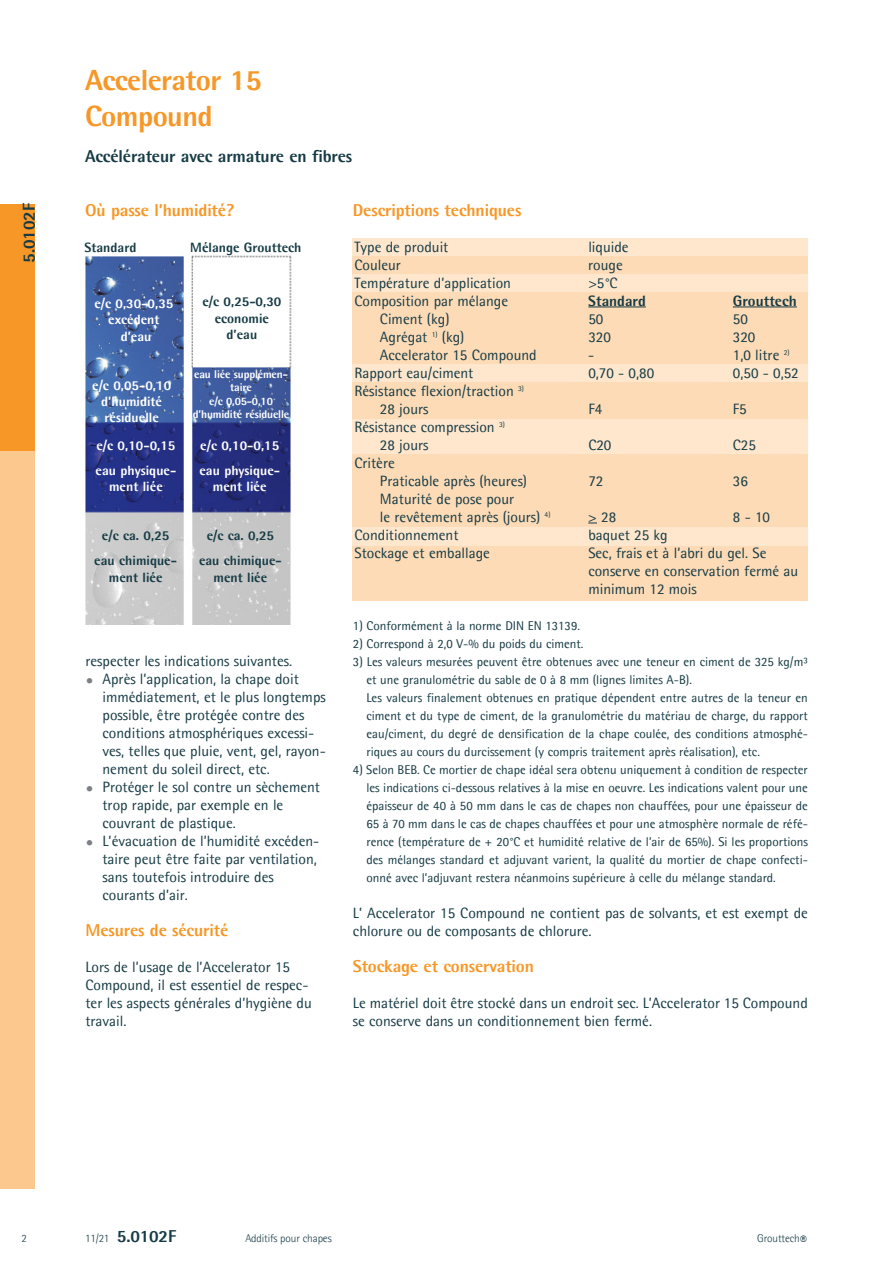
<style>
.page{position:relative;width:893px;height:1263px;background:#fff}
.page>*{position:absolute;margin:0;border:0;box-sizing:border-box;transform-origin:0 0}
.Productnaam{font:800 29.25px "Agfa Rotis Semisans";letter-spacing:-.02em;color:#f79727}
.Kopje{font:800 17.25px "Agfa Rotis Semisans";letter-spacing:-.01em;color:#f79727}
.Productomschrijving{font:800 17.25px "Agfa Rotis Semisans";letter-spacing:-.01em;color:#163b45}
.Productnummer_achter{font:800 17.25px "Agfa Rotis Semisans";letter-spacing:-.01em;color:#163b45}
.Productnummer_zijbal{font:800 17.25px "Agfa Rotis Semisans";letter-spacing:-.01em;color:#163b45}
.Body_alinea{font:15px/18px "Agfa Rotis Semisans";color:#163b45}
.Body_matrix_alinea{font:15px/18px "Agfa Rotis Semisans";color:#163b45}
.Body_matrix_alinea-2{font:800 15px "Agfa Rotis Semisans";color:#163b45}
.Normaal{font:800 13.5px/16.2px "Agfa Rotis Semisans";color:#fff;text-align:center}
.Normaal-2{font:800 13.5px/16.2px "Agfa Rotis Semisans";color:#163b45;text-align:center}
.t1{font:13.5px "Agfa Rotis Semisans";color:#163b45}
.Body_alinea-2{font:12.75px/18px "Agfa Rotis Semisans";color:#163b45;text-align:justify}
.Normaal-3{font:800 11.25px/13.5px "Agfa Rotis Semisans";letter-spacing:-.015em;color:#fff;text-align:center}
.Soort_product____Gro{font:300 11.25px "Agfa Rotis Semisans";letter-spacing:-.01em;color:#163b45}
.Datum_achterpag{font:300 11.25px "Agfa Rotis Semisans";color:#163b45}
.s1{font-weight:800;color:#7c8087}
</style>
<div class="page">
<div style="left:353px;top:239px;width:455px;height:348px;background:#fee7cd"></div>
<div style="left:353px;top:256px;width:455px;height:18px;background:#fddbb6"></div>
<div style="left:353px;top:292px;width:455px;height:72px;background:#fddbb6"></div>
<div style="left:353px;top:454px;width:455px;height:73px;background:#fddbb6"></div>
<div style="left:353px;top:546px;width:455px;height:54px;background:#fddbb6"></div>
<div style="left:353px;top:382px;width:455px;height:36px;background:#fddbb6"></div>
<hr style="left:588px;top:307px;width:58px;height:1px;background:#163b45">
<hr style="left:733px;top:307px;width:64px;height:1px;background:#163b45">
<div style="left:0;top:204px;width:34px;height:984px;background:#fcc88e"></div>
<div style="left:0;top:204px;width:34px;height:246px;background:#f79727"></div>
<img style="left:85px;top:255px;width:207px;height:369px">
<p class="Productnummer_zijbal" style="left:18px;top:263px;width:61px;rotate:-90deg">5.0102F</p>
<p class="Productnaam" style="left:85px;top:62px;width:178px">Accelerator 15</p>
<p class="Productnaam" style="left:85px;top:98px;width:129px">Compound</p>
<p class="Productomschrijving" style="left:85px;top:145px;width:269px">Accélérateur avec armature en fibres</p>
<p class="Kopje" style="left:85px;top:199px;width:150px">Où passe l’humidité?</p>
<p class="Normaal-2" style="left:85px;top:239px;width:53px">Standard</p>
<p class="Normaal-2" style="left:190px;top:239px;width:113px">Mélange Grouttech</p>
<p class="Normaal" style="left:94px;top:295px;width:80px">e/c 0,30-0,35</p>
<p class="Normaal" style="left:108px;top:312px;width:53px">excédent d’eau</p>
<p class="Normaal" style="left:92px;top:377px;width:80px">e/c 0,05-0,10</p>
<p class="Normaal" style="left:101px;top:393px;width:62px">d’humidité</p>
<p class="Normaal" style="left:105px;top:409px;width:56px">résiduelle</p>
<p class="Normaal" style="left:96px;top:437px;width:80px">e/c 0,10-0,15</p>
<p class="Normaal" style="left:96px;top:462px;width:82px">eau physique&shy;ment liée</p>
<p class="Normaal-2" style="left:102px;top:527px;width:69px">e/c ca. 0,25</p>
<p class="Normaal-2" style="left:94px;top:552px;width:84px">eau chimique&shy;ment liée</p>
<p class="Normaal-2" style="left:202px;top:294px;width:80px">e/c 0,25-0,30</p>
<p class="Normaal-2" style="left:215px;top:310px;width:56px">economie</p>
<p class="Normaal-2" style="left:227px;top:326px;width:32px">d’eau</p>
<p class="Normaal-3" style="left:194px;top:367px;width:95px">eau liée supplémen&shy;taire</p>
<p class="Normaal-3" style="left:193px;top:394px;width:98px">e/c 0,05-0,10 d’humidité résiduelle</p>
<p class="Normaal" style="left:200px;top:437px;width:80px">e/c 0,10-0,15</p>
<p class="Normaal" style="left:199px;top:462px;width:82px">eau physique&shy;ment liée</p>
<p class="Normaal-2" style="left:207px;top:527px;width:69px">e/c ca. 0,25</p>
<p class="Normaal-2" style="left:199px;top:552px;width:84px">eau chimique&shy;ment liée</p>
<p class="Body_alinea" style="left:85px;top:652px;width:208px">respecter les indications suivantes.</p>
<p class="Body_alinea" style="left:103px;top:670px;width:225px;text-indent:-17px"><span class="s1">•</span> Après l’application, la chape doit immédiatement, et le plus longtemps possible, être protégée contre des conditions atmosphériques excessi&shy;ves, telles que pluie, vent, gel, rayon&shy;nement du soleil direct, etc.</p>
<p class="Body_alinea" style="left:103px;top:778px;width:219px;text-indent:-17px"><span class="s1">•</span> Protéger le sol contre un sèchement trop rapide, par exemple en le couvrant de plastique.</p>
<p class="Body_alinea" style="left:103px;top:832px;width:218px;text-indent:-17px"><span class="s1">•</span> L’évacuation de l’humidité excéden&shy;taire peut être faite par ventilation, sans toutefois introduire des courants d’air.</p>
<p class="Kopje" style="left:85px;top:919px;width:144px">Mesures de sécurité</p>
<p class="Body_alinea" style="left:85px;top:958px;width:228px">Lors de l’usage de l’Accelerator 15<br>Compound, il est essentiel de respec&shy;ter les aspects générales d’hygiène du travail.</p>
<p class="Kopje" style="left:353px;top:199px;width:170px">Descriptions techniques</p>
<p class="Body_matrix_alinea" style="left:354px;top:238px;width:95px">Type de produit</p>
<p class="Body_matrix_alinea" style="left:588px;top:238px;width:42px">liquide</p>
<p class="Body_matrix_alinea" style="left:354px;top:256px;width:48px">Couleur</p>
<p class="Body_matrix_alinea" style="left:588px;top:256px;width:36px">rouge</p>
<p class="Body_matrix_alinea" style="left:354px;top:274px;width:158px">Température d’application</p>
<p class="Body_matrix_alinea" style="left:588px;top:274px;width:31px">&gt;5°C</p>
<p class="Body_matrix_alinea" style="left:354px;top:292px;width:155px">Composition par mélange</p>
<p class="Body_matrix_alinea-2" style="left:588px;top:291px;width:59px">Standard</p>
<p class="Body_matrix_alinea-2" style="left:733px;top:291px;width:65px">Grouttech</p>
<p class="Body_matrix_alinea" style="left:380px;top:310px;width:71px">Ciment (kg)</p>
<p class="Body_matrix_alinea" style="left:588px;top:310px;width:17px">50</p>
<p class="Body_matrix_alinea" style="left:733px;top:310px;width:17px">50</p>
<p class="Body_matrix_alinea" style="left:380px;top:328px;width:86px">Agrégat <sup>1)</sup> (kg)</p>
<p class="Body_matrix_alinea" style="left:588px;top:328px;width:24px">320</p>
<p class="Body_matrix_alinea" style="left:733px;top:328px;width:24px">320</p>
<p class="Body_matrix_alinea" style="left:380px;top:346px;width:158px">Accelerator 15 Compound</p>
<p class="Body_matrix_alinea" style="left:588px;top:346px;width:8px">-</p>
<p class="Body_matrix_alinea" style="left:733px;top:346px;width:58px">1,0 litre <sup>2)</sup></p>
<p class="Body_matrix_alinea" style="left:354px;top:364px;width:120px">Rapport eau/ciment</p>
<p class="Body_matrix_alinea" style="left:588px;top:364px;width:67px">0,70 - 0,80</p>
<p class="Body_matrix_alinea" style="left:733px;top:364px;width:67px">0,50 - 0,52</p>
<p class="Body_matrix_alinea" style="left:354px;top:382px;width:171px">Résistance flexion/traction <sup>3)</sup></p>
<p class="Body_matrix_alinea" style="left:380px;top:400px;width:50px">28 jours</p>
<p class="Body_matrix_alinea" style="left:588px;top:400px;width:15px">F4</p>
<p class="Body_matrix_alinea" style="left:733px;top:400px;width:15px">F5</p>
<p class="Body_matrix_alinea" style="left:354px;top:418px;width:152px">Résistance compression <sup>3)</sup></p>
<p class="Body_matrix_alinea" style="left:380px;top:436px;width:50px">28 jours</p>
<p class="Body_matrix_alinea" style="left:588px;top:436px;width:25px">C20</p>
<p class="Body_matrix_alinea" style="left:733px;top:436px;width:25px">C25</p>
<p class="Body_matrix_alinea" style="left:354px;top:454px;width:42px">Critère</p>
<p class="Body_matrix_alinea" style="left:380px;top:472px;width:149px">Praticable après (heures)</p>
<p class="Body_matrix_alinea" style="left:588px;top:472px;width:17px">72</p>
<p class="Body_matrix_alinea" style="left:733px;top:472px;width:17px">36</p>
<p class="Body_matrix_alinea" style="left:380px;top:490px;width:136px">Maturité de pose pour</p>
<p class="Body_matrix_alinea" style="left:380px;top:508px;width:172px">le revêtement après (jours) <sup>4)</sup></p>
<p class="Body_matrix_alinea" style="left:588px;top:508px;width:29px">&gt; 28</p>
<p class="Body_matrix_alinea" style="left:733px;top:508px;width:39px">8 - 10</p>
<p class="Body_matrix_alinea" style="left:354px;top:526px;width:106px">Conditionnement</p>
<p class="Body_matrix_alinea" style="left:588px;top:526px;width:81px">baquet 25 kg</p>
<p class="Body_matrix_alinea" style="left:354px;top:544px;width:137px">Stockage et emballage</p>
<p class="Body_matrix_alinea" style="left:588px;top:544px;width:211px">Sec, frais et à l’abri du gel. Se conserve en conservation fermé au minimum 12 mois</p>
<p class="Body_alinea-2" style="left:353px;top:617px;width:229px">1) Conformément à la norme DIN EN 13139.</p>
<p class="Body_alinea-2" style="left:353px;top:635px;width:232px">2) Correspond à 2,0 V-% du poids du ciment.</p>
<p class="Body_alinea-2" style="left:366px;top:653px;width:443px;text-indent:-14px">3) Les valeurs mesurées peuvent être obtenues avec une teneur en ciment de 325 kg/m³ et une granulométrie du sable de 0 à 8 mm (lignes limites A-B).</p>
<p class="Body_alinea-2" style="left:366px;top:689px;width:443px">Les valeurs finalement obtenues en pratique dépendent entre autres de la teneur en ciment et du type de ciment, de la granulométrie du matériau de charge, du rapport eau/ciment, du degré de densification de la chape coulée, des conditions atmosphé&shy;riques au cours du durcissement (y compris traitement après réalisation), etc.</p>
<p class="Body_alinea-2" style="left:366px;top:761px;width:443px;text-indent:-14px">4) Selon BEB. Ce mortier de chape idéal sera obtenu uniquement à condition de respecter les indications ci-dessous relatives à la mise en oeuvre. Les indications valent pour une épaisseur de 40 à 50 mm dans le cas de chapes non chauffées, pour une épaisseur de 65 à 70 mm dans le cas de chapes chauffées et pour une atmosphère normale de réfé&shy;rence (température de + 20°C et humidité relative de l’air de 65%). Si les proportions des mélanges standard et adjuvant varient, la qualité du mortier de chape confecti&shy;onné avec l’adjuvant restera néanmoins supérieure à celle du mélange standard.</p>
<p class="Body_alinea" style="left:353px;top:904px;width:456px">L’ Accelerator 15 Compound ne contient pas de solvants, et est exempt de chlorure ou de composants de chlorure.</p>
<p class="Kopje" style="left:353px;top:955px;width:182px">Stockage et conservation</p>
<p class="Body_alinea" style="left:353px;top:994px;width:456px">Le matériel doit être stocké dans un endroit sec. L’Accelerator 15 Compound se conserve dans un conditionnement bien fermé.</p>
<p class="Datum_achterpag" style="left:21px;top:1232px;width:7px">2</p>
<p class="Datum_achterpag" style="left:85px;top:1232px;width:26px">11/21</p>
<p class="Productnummer_achter" style="left:117px;top:1225px;width:61px">5.0102F</p>
<p class="Soort_product____Gro" style="left:245px;top:1232px;width:88px">Additifs pour chapes</p>
<p class="Soort_product____Gro" style="left:757px;top:1232px;width:44px">Grouttech</p>
<p class="t1" style="left:800px;top:1233px;width:8px">®</p>
</div>
